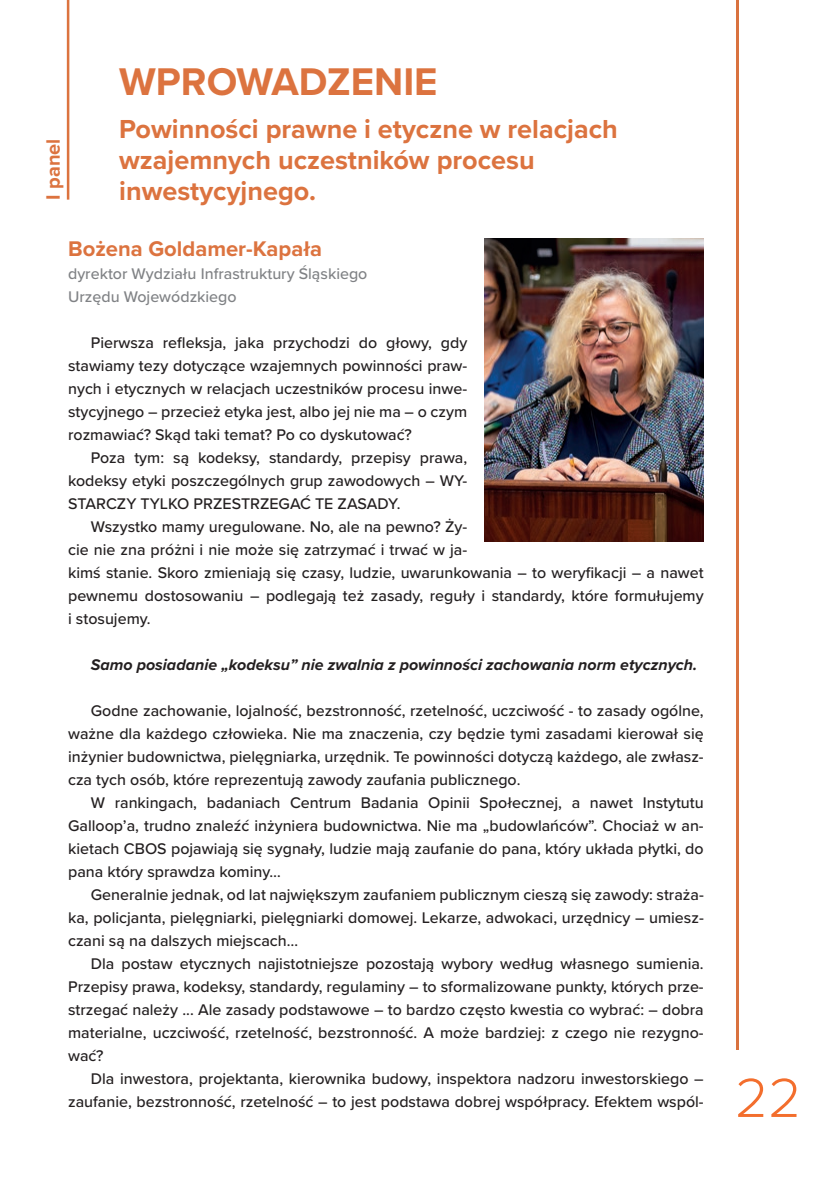
<style>
.page{position:relative;width:840px;height:1191px;background:#fff}
.page>*{position:absolute;margin:0;border:0;box-sizing:border-box;transform-origin:0 0}
.t1{font:300 57px "Proxima Nova";color:#f36e2d}
.t2{font:700 40px "Proxima Nova";color:#dc733f}
.t3{font:700 27px/31px "Proxima Nova";color:#dc733f}
.t4{font:700 22px "Proxima Nova";color:#dc733f}
.t5{font:700 20px "Proxima Nova";color:#dc733f}
.t6{font:500 16px/23px "Proxima Nova";color:#231f20;text-align:justify}
.t7{font:italic 700 16px "Proxima Nova";color:#231f20}
.t8{font:500 16px/23px "Proxima Nova";color:#808285}
</style>
<div class="page">
<hr style="left:736px;top:0;width:2px;height:1049px;background:#d9723f">
<img style="left:484px;top:238px;width:219px;height:303px">
<hr style="left:67px;top:0;width:2px;height:200px;background:#dc733f">
<h2 class="t2" style="left:119px;top:52px;width:320px">WPROWADZENIE</h2>
<h3 class="t3" style="left:119px;top:113px;width:500px">Powinności prawne i etyczne w relacjach wzajemnych uczestników procesu inwestycyjnego.</h3>
<h3 class="t4" style="left:68px;top:232px;width:255px">Bożena Goldamer-Kapała</h3>
<p class="t8" style="left:68px;top:262px;width:301px">dyrektor Wydziału Infrastruktury Śląskiego<br>Urzędu Wojewódzkiego</p>
<p class="t6" style="left:68px;top:331px;width:400px;text-indent:23px">Pierwsza refleksja, jaka przychodzi do głowy, gdy stawiamy tezy dotyczące wzajemnych powinności praw&shy;nych i etycznych w relacjach uczestników procesu inwe&shy;stycyjnego – przecież etyka jest, albo jej nie ma – o czym rozmawiać? Skąd taki temat? Po co dyskutować?</p>
<p class="t6" style="left:68px;top:446px;width:400px;text-indent:23px">Poza tym: są kodeksy, standardy, przepisy prawa, kodeksy etyki poszczególnych grup zawodowych – WY-STARCZY TYLKO PRZESTRZEGAĆ TE ZASADY.</p>
<p class="t6" style="left:68px;top:515px;width:636px;text-align:left;text-indent:23px">Wszystko mamy uregulowane. No, ale na pewno? Ży-<br>cie nie zna próżni i nie może się zatrzymać i trwać w ja-<br>kimś stanie. Skoro zmieniają się czasy, ludzie, uwarunkowania – to weryfikacji – a nawet pewnemu dostosowaniu – podlegają też zasady, reguły i standardy, które formułujemy i stosujemy.</p>
<p class="t7" style="left:91px;top:653px;width:607px">Samo posiadanie „kodeksu” nie zwalnia z powinności zachowania norm etycznych.</p>
<p class="t6" style="left:68px;top:698px;width:636px;text-indent:23px">Godne zachowanie, lojalność, bezstronność, rzetelność, uczciwość - to zasady ogólne, ważne dla każdego człowieka. Nie ma znaczenia, czy będzie tymi zasadami kierował się inżynier budownictwa, pielęgniarka, urzędnik. Te powinności dotyczą każdego, ale zwłasz&shy;cza tych osób, które reprezentują zawody zaufania publicznego.</p>
<p class="t6" style="left:68px;top:790px;width:636px;text-indent:23px">W rankingach, badaniach Centrum Badania Opinii Społecznej, a nawet Instytutu Galloop’a, trudno znaleźć inżyniera budownictwa. Nie ma „budowlańców”. Chociaż w an&shy;kietach CBOS pojawiają się sygnały, ludzie mają zaufanie do pana, który układa płytki, do pana który sprawdza kominy…</p>
<p class="t6" style="left:68px;top:882px;width:637px;text-indent:23px">Generalnie jednak, od lat największym zaufaniem publicznym cieszą się zawody: straża&shy;ka, policjanta, pielęgniarki, pielęgniarki domowej. Lekarze, adwokaci, urzędnicy – umiesz&shy;czani są na dalszych miejscach…</p>
<p class="t6" style="left:68px;top:951px;width:636px;text-indent:23px">Dla postaw etycznych najistotniejsze pozostają wybory według własnego sumienia.<br>Przepisy prawa, kodeksy, standardy, regulaminy – to sformalizowane punkty, których prze&shy;strzegać należy ... Ale zasady podstawowe – to bardzo często kwestia co wybrać: – dobra materialne, uczciwość, rzetelność, bezstronność. A może bardziej: z czego nie rezygno&shy;wać?</p>
<p class="t6" style="left:68px;top:1066px;width:636px;text-align:right">Dla inwestora, projektanta, kierownika budowy, inspektora nadzoru inwestorskiego – zaufanie, bezstronność, rzetelność – to jest podstawa dobrej współpracy. Efektem wspól-</p>
<p class="t5" style="left:38px;top:200px;width:62px;rotate:-90deg">I panel</p>
<h1 class="t1" style="left:734px;top:1055px;width:68px">22</h1>
</div>
